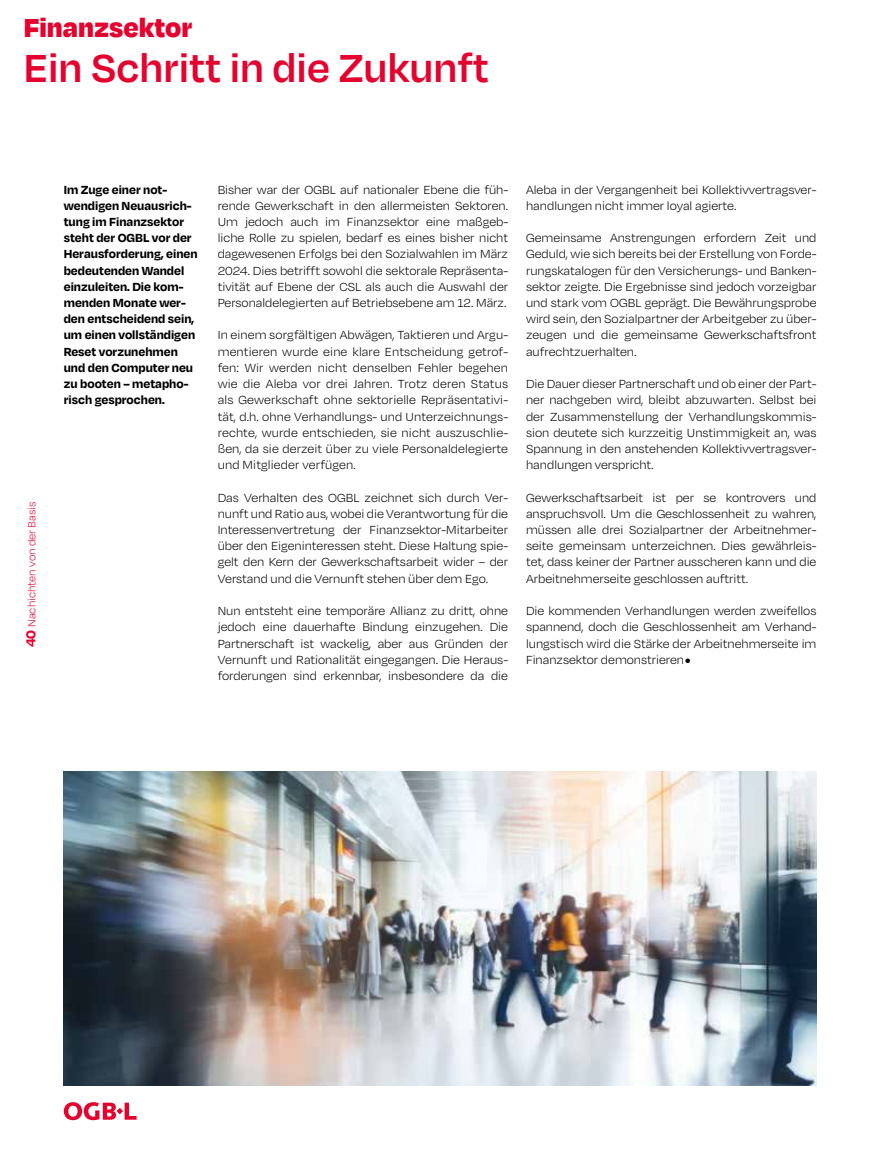
<style>
.page{position:relative;width:893px;height:1149px;background:#fff}
.page>*{position:absolute;margin:0;border:0;box-sizing:border-box;transform-origin:0 0}
.t1{font:600 45px "Degular";color:#e4032e}
.t2{font:900 30px "Degular";color:#e4032e}
.t3{font:300 13.5px/16.2px "Degular";color:#000;text-align:justify}
.t4{font:700 13.5px/16.2px "Degular";color:#000}
.t5{font:300 12px "Degular";color:#e4032e}
.s1{font-weight:700;font-size:15px}
.s2{font-family:"Barlow";font-weight:700;font-size:28.5px}
</style>
<div class="page">
<img style="left:64px;top:771px;width:752px;height:313px">
<svg style="left:64px;top:1102px;width:73px;height:17px"></svg>
<h2 class="t2" style="left:24px;top:7px;width:170px">Finanzsektor</h2>
<h1 class="t1" style="left:24px;top:40px;width:466px">Ein Schritt in die Zukunft</h1>
<p class="t5" style="left:25px;top:647px;width:147px;rotate:-90deg"><span class="s1">40</span> Nachichten von der Basis</p>
<p class="t4" style="left:64px;top:180px;width:135px">Im Zuge einer not&shy;wendigen Neuausrich&shy;tung im Finanzsektor steht der OGBL vor der<br>Herausforderung, einen bedeutenden Wandel einzuleiten. Die kom&shy;menden Monate wer&shy;den entscheidend sein, um einen vollständigen<br>Reset vorzunehmen und den Computer neu zu booten – metapho&shy;risch gesprochen.</p>
<p class="t3" style="left:218px;top:181px;width:292px">Bisher war der OGBL auf nationaler Ebene die füh&shy;rende Gewerkschaft in den allermeisten Sektoren.<br>Um jedoch auch im Finanzsektor eine maßgeb&shy;liche Rolle zu spielen, bedarf es eines bisher nicht dagewesenen Erfolgs bei den Sozialwahlen im März 2024. Dies betrifft sowohl die sektorale Repräsenta&shy;tivität auf Ebene der CSL als auch die Auswahl der Personaldelegierten auf Betriebsebene am 12. März.</p>
<p class="t3" style="left:218px;top:326px;width:292px">In einem sorgfältigen Abwägen, Taktieren und Argu&shy;mentieren wurde eine klare Entscheidung getrof&shy;fen: Wir werden nicht denselben Fehler begehen wie die Aleba vor drei Jahren. Trotz deren Status als Gewerkschaft ohne sektorielle Repräsentativi&shy;tät, d.h. ohne Verhandlungs- und Unterzeichnungs&shy;rechte, wurde entschieden, sie nicht auszuschlie&shy;ßen, da sie derzeit über zu viele Personaldelegierte und Mitglieder verfügen.</p>
<p class="t3" style="left:218px;top:488px;width:292px">Das Verhalten des OGBL zeichnet sich durch Ver&shy;nunft und Ratio aus, wobei die Verantwortung für die Interessenvertretung der Finanzsektor-Mitarbeiter über den Eigeninteressen steht. Diese Haltung spie&shy;gelt den Kern der Gewerkschaftsarbeit wider – der Verstand und die Vernunft stehen über dem Ego.</p>
<p class="t3" style="left:218px;top:602px;width:292px">Nun entsteht eine temporäre Allianz zu dritt, ohne jedoch eine dauerhafte Bindung einzugehen. Die Partnerschaft ist wackelig, aber aus Gründen der Vernunft und Rationalität eingegangen. Die Heraus&shy;forderungen sind erkennbar, insbesondere da die</p>
<p class="t3" style="left:526px;top:181px;width:292px">Aleba in der Vergangenheit bei Kollektivvertragsver&shy;handlungen nicht immer loyal agierte.</p>
<p class="t3" style="left:526px;top:229px;width:292px">Gemeinsame Anstrengungen erfordern Zeit und Geduld, wie sich bereits bei der Erstellung von Forde&shy;rungskatalogen für den Versicherungs- und Banken&shy;sektor zeigte. Die Ergebnisse sind jedoch vorzeigbar und stark vom OGBL geprägt. Die Bewährungsprobe wird sein, den Sozialpartner der Arbeitgeber zu über&shy;zeugen und die gemeinsame Gewerkschaftsfront aufrechtzuerhalten.</p>
<p class="t3" style="left:526px;top:375px;width:292px">Die Dauer dieser Partnerschaft und ob einer der Part&shy;ner nachgeben wird, bleibt abzuwarten. Selbst bei der Zusammenstellung der Verhandlungskommis&shy;sion deutete sich kurzzeitig Unstimmigkeit an, was Spannung in den anstehenden Kollektivvertragsver&shy;handlungen verspricht.</p>
<p class="t3" style="left:526px;top:488px;width:292px">Gewerkschaftsarbeit ist per se kontrovers und anspruchsvoll. Um die Geschlossenheit zu wahren, müssen alle drei Sozialpartner der Arbeitnehmer&shy;seite gemeinsam unterzeichnen. Dies gewährleis&shy;tet, dass keiner der Partner ausscheren kann und die Arbeitnehmerseite geschlossen auftritt.</p>
<p class="t3" style="left:526px;top:602px;width:292px">Die kommenden Verhandlungen werden zweifellos spannend, doch die Geschlossenheit am Verhand&shy;lungstisch wird die Stärke der Arbeitnehmerseite im Finanzsektor demonstrieren<span class="s2">.</span></p>
</div>
